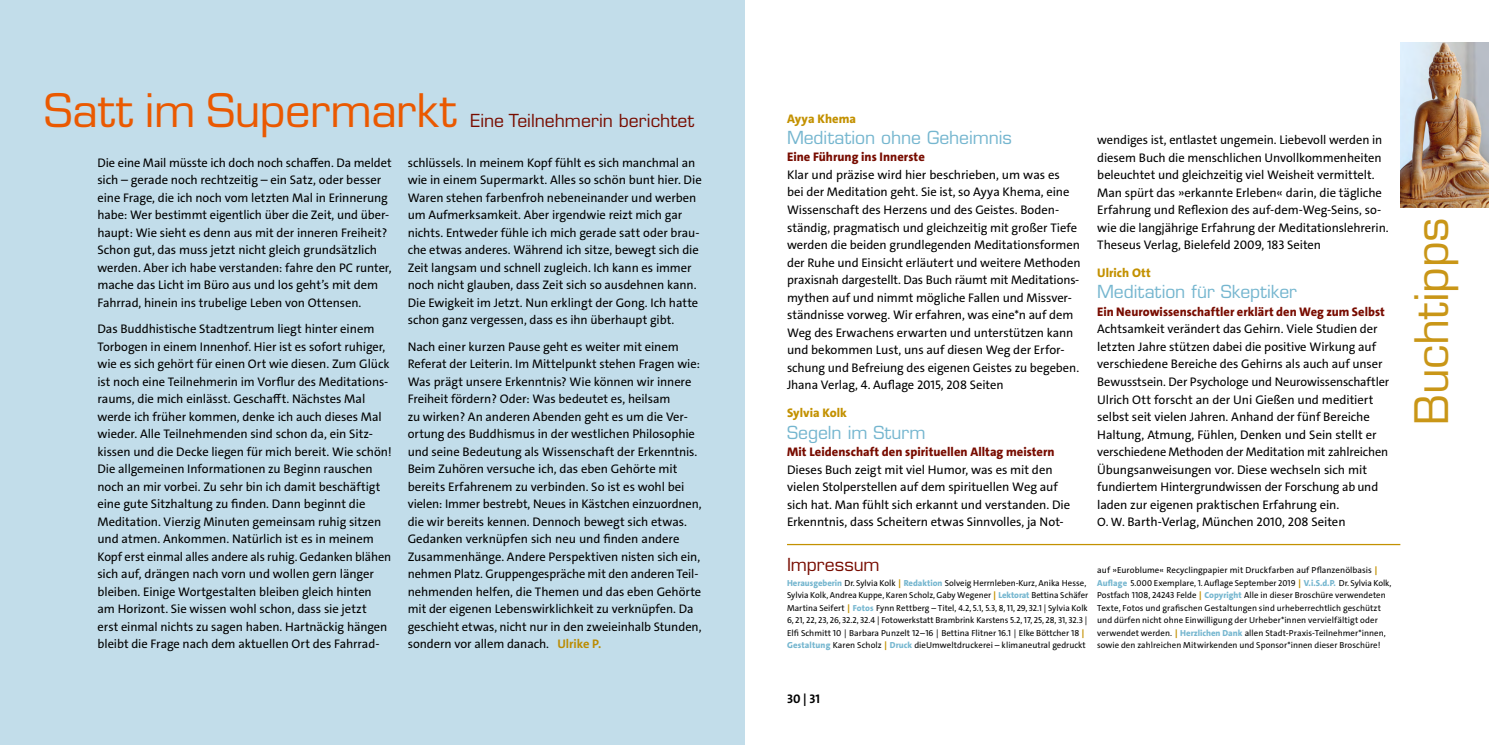
<style>
.page{position:relative;width:1489px;height:745px;background:#fff}
.page>*{position:absolute;margin:0;border:0;box-sizing:border-box;transform-origin:0 0}
.t1{font:45px "Eurostile LT Std";letter-spacing:-.005em;color:#ea5901}
.t2{font:45px "Eurostile LT Std";letter-spacing:-.01em;color:#c99617}
.t3{font:17.5px "Eurostile LT Std";color:#75b6cf}
.t4{font:17.5px "Eurostile LT Std";color:#780c00}
.t5{font:12.5px/17.5px "The Sans C4 s";letter-spacing:-.005em;color:#000}
.t6{font:800 12.5px "The Sans C4 s";color:#780c00}
.t7{font:800 12.5px "The Sans C4 s";letter-spacing:.005em;color:#c39101}
.t8{font:700 12.5px "The Sans C4 s";color:#000}
.t9{font:8.75px/12.5px "The Sans C4 s";color:#000}
.s1{font-weight:700;color:#bb8b00}
.s2{font-size:12.12px}
.s3{font-weight:800;color:#75b6cf}
.s4{font-weight:800;color:#c39101}
.s5{font-size:8.62px}
</style>
<div class="page">
<div style="left:0;top:0;width:744px;height:744px;background:#c2ddea"></div>
<hr style="left:787px;top:543px;width:613px;height:2px;background:#c39101">
<img style="left:1400px;top:43px;width:88px;height:164px">
<h1 class="t1" style="left:44px;top:83px;width:414px">Satt im Supermarkt</h1>
<p class="t5" style="left:407px;top:154px;width:296px">schlüssels. In meinem Kopf fühlt es sich manchmal an wie in einem Supermarkt. Alles so schön bunt hier. Die Waren stehen farbenfroh nebeneinander und werben um Aufmerksamkeit. Aber irgendwie reizt mich gar nichts. Entweder fühle ich mich gerade satt oder brau&shy;che etwas anderes. Während ich sitze, bewegt sich die Zeit langsam und schnell zugleich. Ich kann es immer noch nicht glauben, dass Zeit sich so ausdehnen kann.<br>Die Ewigkeit im Jetzt. Nun erklingt der Gong. Ich hatte schon ganz vergessen, dass es ihn überhaupt gibt.</p>
<p class="t5" style="left:407px;top:337px;width:295px">Nach einer kurzen Pause geht es weiter mit einem Referat der Leiterin. Im Mittelpunkt stehen Fragen wie:<br>Was prägt unsere Erkenntnis? Wie können wir innere Freiheit fördern? Oder: Was bedeutet es, heilsam<br>zu wirken? An anderen Abenden geht es um die Ver&shy;ortung des Buddhismus in der westlichen Philosophie und seine Bedeutung als Wissenschaft der Erkenntnis.<br>Beim Zuhören versuche ich, das eben Gehörte mit bereits Erfahrenem zu verbinden. So ist es wohl bei vielen: Immer bestrebt, Neues in Kästchen einzuordnen, die wir bereits kennen. Dennoch bewegt sich etwas.<br>Gedanken verknüpfen sich neu und finden andere Zusammenhänge. Andere Perspektiven nisten sich ein, nehmen Platz. Gruppengespräche mit den anderen Teil&shy;nehmenden helfen, die Themen und das eben Gehörte mit der eigenen Lebenswirklichkeit zu verknüpfen. Da geschieht etwas, nicht nur in den zweieinhalb Stunden, sondern vor allem danach. <span class="s1">Ulrike P.</span></p>
<h2 class="t4" style="left:470px;top:110px;width:225px">Eine Teilnehmerin berichtet</h2>
<p class="t5" style="left:97px;top:154px;width:296px">Die eine Mail müsste ich doch noch schaffen. Da meldet sich – gerade noch rechtzeitig – ein Satz, oder besser eine Frage, die ich noch vom letzten Mal in Erinnerung habe: Wer bestimmt eigentlich über die Zeit, und über&shy;haupt: Wie sieht es denn aus mit der inneren Freiheit?<br>Schon gut, das muss jetzt nicht gleich grundsätzlich werden. Aber ich habe verstanden: fahre den PC runter, mache das Licht im Büro aus und los geht’s mit dem Fahrrad, hinein ins trubelige Leben von Ottensen.</p>
<p class="t5" style="left:97px;top:320px;width:296px">Das Buddhistische Stadtzentrum liegt hinter einem Torbogen in einem Innenhof. Hier ist es sofort ruhiger, wie es sich gehört für einen Ort wie diesen. Zum Glück ist noch eine Teilnehmerin im Vorflur des Meditations&shy;raums, die mich einlässt. Geschafft. Nächstes Mal werde ich früher kommen, denke ich auch dieses Mal wieder. Alle Teilnehmenden sind schon da, ein Sitz&shy;kissen und die Decke liegen für mich bereit. Wie schön!<br>Die allgemeinen Informationen zu Beginn rauschen noch an mir vorbei. Zu sehr bin ich damit beschäftigt eine gute Sitzhaltung zu finden. Dann beginnt die Meditation. Vierzig Minuten gemeinsam ruhig sitzen und atmen. Ankommen. Natürlich ist es in meinem Kopf erst einmal alles andere als ruhig. Gedanken blähen sich auf, drängen nach vorn und wollen gern länger bleiben. Einige Wortgestalten bleiben gleich hinten am Horizont. Sie wissen wohl schon, dass sie jetzt<br>erst einmal nichts zu sagen haben. Hartnäckig hängen bleibt die Frage nach dem aktuellen Ort des Fahrrad-</p>
<p class="t7" style="left:787px;top:110px;width:71px">Ayya Khema</p>
<h2 class="t3" style="left:787px;top:127px;width:226px">Meditation ohne Geheimnis</h2>
<p class="t6" style="left:787px;top:149px;width:139px">Eine Führung ins Innerste</p>
<p class="t5" style="left:787px;top:166px;width:295px">Klar und präzise wird hier beschrieben, um was es<br>bei der Meditation geht. Sie ist, so Ayya Khema, eine Wissenschaft des Herzens und des Geistes. Boden&shy;ständig, pragmatisch und gleichzeitig mit großer Tiefe werden die beiden grundlegenden Meditationsformen der Ruhe und Einsicht erläutert und weitere Methoden praxisnah dargestellt. Das Buch räumt mit Meditations&shy;mythen auf und nimmt mögliche Fallen und Missver&shy;ständnisse vorweg. Wir erfahren, was eine*n auf dem Weg des Erwachens erwarten und unterstützen kann und bekommen Lust, uns auf diesen Weg der Erfor&shy;schung und Befreiung des eigenen Geistes zu begeben.<br>Jhana Verlag, 4. Auflage 2015, 208 Seiten</p>
<p class="t7" style="left:787px;top:404px;width:61px">Sylvia Kolk</p>
<h2 class="t3" style="left:787px;top:421px;width:140px">Segeln im Sturm</h2>
<p class="t6" style="left:787px;top:443px;width:269px">Mit Leidenschaft den spirituellen Alltag meistern</p>
<p class="t5" style="left:787px;top:460px;width:285px">Dieses Buch zeigt mit viel Humor, was es mit den vielen Stolperstellen auf dem spirituellen Weg auf sich hat. Man fühlt sich erkannt und verstanden. Die Erkenntnis, dass Scheitern etwas Sinnvolles, ja Not-</p>
<p class="t5" style="left:1097px;top:131px;width:293px">wendiges ist, entlastet ungemein. Liebevoll werden in diesem Buch die menschlichen Unvollkommenheiten beleuchtet und gleichzeitig viel Weisheit vermittelt.<br>Man spürt das »erkannte Erleben« darin, die tägliche Erfahrung und Reflexion des auf-dem-Weg-Seins, so&shy;wie die langjährige Erfahrung der Meditationslehrerin.<br>Theseus Verlag, Bielefeld 2009, 183 Seiten</p>
<p class="t7" style="left:1097px;top:265px;width:55px">Ulrich Ott</p>
<h2 class="t3" style="left:1097px;top:281px;width:201px">Meditation für Skeptiker</h2>
<p class="t6" style="left:1097px;top:303px;width:289px">Ein Neurowissenschaftler erklärt den Weg zum Selbst</p>
<p class="t5" style="left:1097px;top:320px;width:293px">Achtsamkeit verändert das Gehirn. Viele Studien der letzten Jahre stützen dabei die positive Wirkung auf verschiedene Bereiche des Gehirns als auch auf unser Bewusstsein. Der Psychologe und Neurowissenschaftler Ulrich Ott forscht an der Uni Gießen und meditiert selbst seit vielen Jahren. Anhand der fünf Bereiche Haltung, Atmung, Fühlen, Denken und Sein stellt er verschiedene Methoden der Meditation mit zahlreichen Übungsanweisungen vor. Diese wechseln sich mit fundiertem Hintergrundwissen der Forschung ab und laden zur eigenen praktischen Erfahrung ein.<br><span class="s2">O. W.</span> Barth-Verlag, München 2010, 208 Seiten</p>
<h2 class="t4" style="left:787px;top:553px;width:94px">Impressum</h2>
<p class="t9" style="left:787px;top:576px;width:303px"><span class="s3">Herausgeberin</span> Dr. Sylvia Kolk <span class="s4">|</span> <span class="s3">Redaktion</span> Solveig Herrnleben-Kurz, Anika Hesse, Sylvia Kolk, Andrea Kuppe, Karen Scholz, Gaby Wegener <span class="s4">|</span> <span class="s3">Lektorat</span> Bettina Schäfer Martina Seifert <span class="s4">|</span> <span class="s3">Fotos</span> Fynn Rettberg – Titel, 4.2, 5.1, 5.3, 8, 11, 29, 32.1 | Sylvia Kolk 6, 21, 22, 23, 26, 32.2, 32.4 | Fotowerkstatt Brambrink Karstens 5.2, 17, 25, 28, 31, 32.3 | Elfi Schmitt 10 | Barbara Punzelt 12–16 | Bettina Flitner 16.1 | Elke Böttcher 18 <span class="s4">| </span><span class="s3">Gestaltung</span> Karen Scholz <span class="s4">|</span> <span class="s3">Druck</span> dieUmweltdruckerei – klimaneutral gedruckt</p>
<p class="t9" style="left:1097px;top:564px;width:296px">auf »Euroblume« Recyclingpapier mit Druckfarben auf Pflanzenölbasis <span class="s4">| </span><span class="s3">Auflage</span> <span class="s5">5.000</span> Exemplare, 1. Auflage September <span class="s5">2019</span> <span class="s4">|</span> <span class="s3">V.i.S.d.P.</span> Dr. Sylvia Kolk, Postfach 1108, 24243 Felde <span class="s4">|</span> <span class="s3">Copyright</span> Alle in dieser Broschüre verwendeten Texte, Fotos und grafischen Gestaltungen sind urheberrechtlich geschützt und dürfen nicht ohne Einwilligung der Urheber*innen vervielfältigt oder verwendet werden. <span class="s4">|</span> <span class="s3">Herzlichen Dank</span> allen Stadt-Praxis-Teilnehmer*innen, sowie den zahlreichen Mitwirkenden und Sponsor*innen dieser Broschüre!</p>
<p class="t8" style="left:787px;top:690px;width:35px">30 | 31</p>
<h1 class="t2" style="left:1404px;top:424px;width:208px;rotate:-90deg">Buchtipps</h1>
</div>
